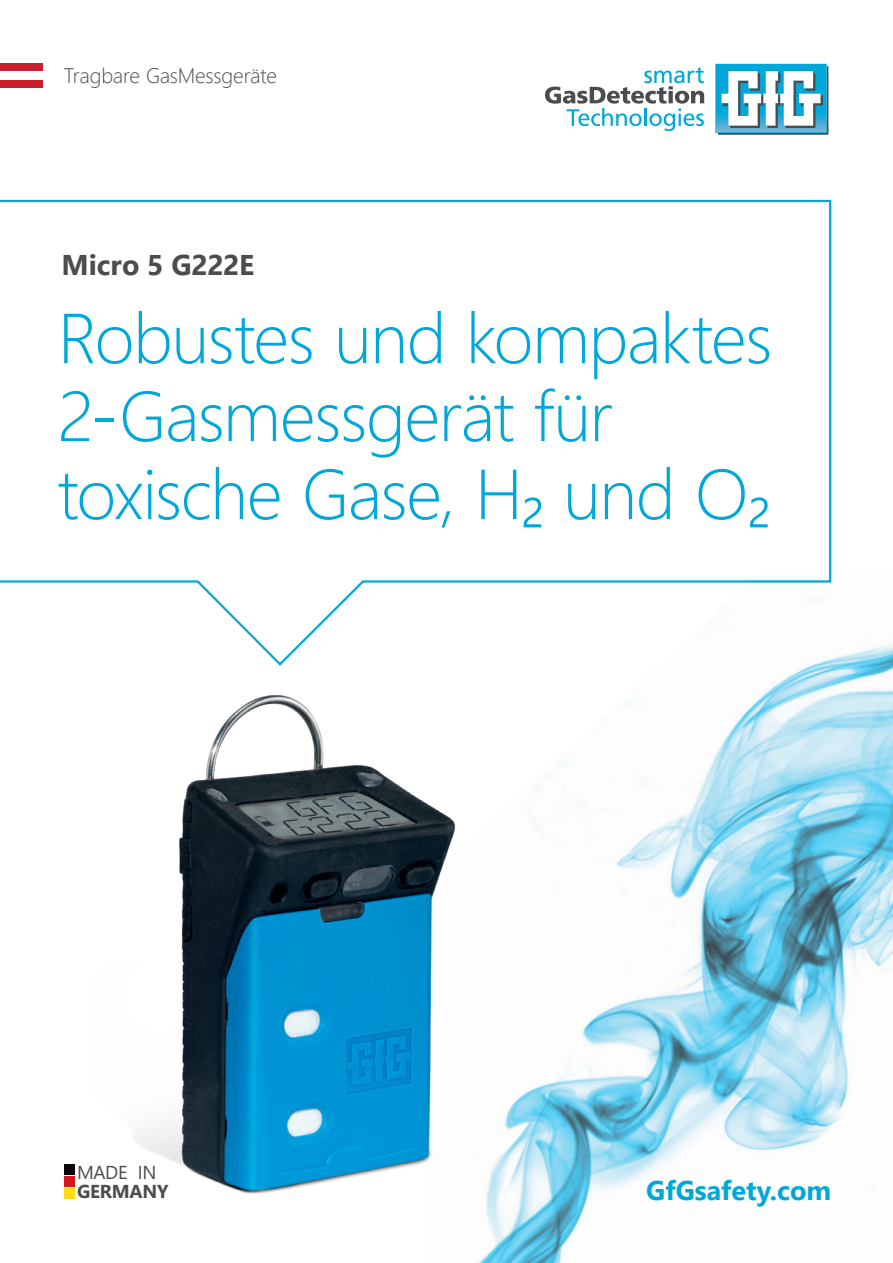
<style>
.page{position:relative;width:893px;height:1263px;background:#fff}
.page>*{position:absolute;margin:0;border:0;box-sizing:border-box;transform-origin:0 0}
.t1{font:300 70.5px/78px "Segoe UI";letter-spacing:-.02em;color:#00a7d9}
.t2{font:700 28.5px "Segoe UI";letter-spacing:-.01em;color:#4b4c4d}
.t3{font:700 27px "Segoe UI";color:#00a7d9}
.t4{font:300 21px "Segoe UI";letter-spacing:-.01em;color:#4b4c4d}
.t5{font:700 18.75px "Segoe UI";letter-spacing:-.015em;color:#4b4c4d}
.t6{font:18.75px "Segoe UI";letter-spacing:-.02em;color:#4b4c4d}
</style>
<div class="page">
<img style="left:478px;top:644px;width:415px;height:619px">
<svg style="left:715px;top:64px;width:113px;height:71px"></svg>
<svg style="left:545px;top:67px;width:159px;height:64px"></svg>
<svg style="left:0;top:199px;width:832px;height:468px"></svg>
<img style="left:95px;top:663px;width:378px;height:531px">
<div style="left:52px;top:1152px;width:128px;height:58px;background:#fff"></div>
<div style="left:64px;top:1164px;width:11px;height:11px;background:#08080d"></div>
<div style="left:64px;top:1176px;width:11px;height:11px;background:#d7171f"></div>
<div style="left:64px;top:1187px;width:11px;height:11px;background:#ffdd17"></div>
<div style="left:0;top:63px;width:43px;height:8px;background:#c9202e"></div>
<div style="left:0;top:80px;width:43px;height:8px;background:#c9202e"></div>
<p class="t4" style="left:64px;top:56px;width:215px">Tragbare GasMessgeräte</p>
<p class="t2" style="left:62px;top:237px;width:194px">Micro 5 G222E</p>
<p class="t1" style="left:58px;top:292px;width:716px">Robustes und kompaktes<br>2-Gasmessgerät für toxische Gase, H₂ und O₂</p>
<p class="t6" style="left:77px;top:1154px;width:81px">MADE IN</p>
<p class="t5" style="left:77px;top:1173px;width:93px">GERMANY</p>
<p class="t3" style="left:646px;top:1164px;width:187px">GfGsafety.com</p>
</div>
